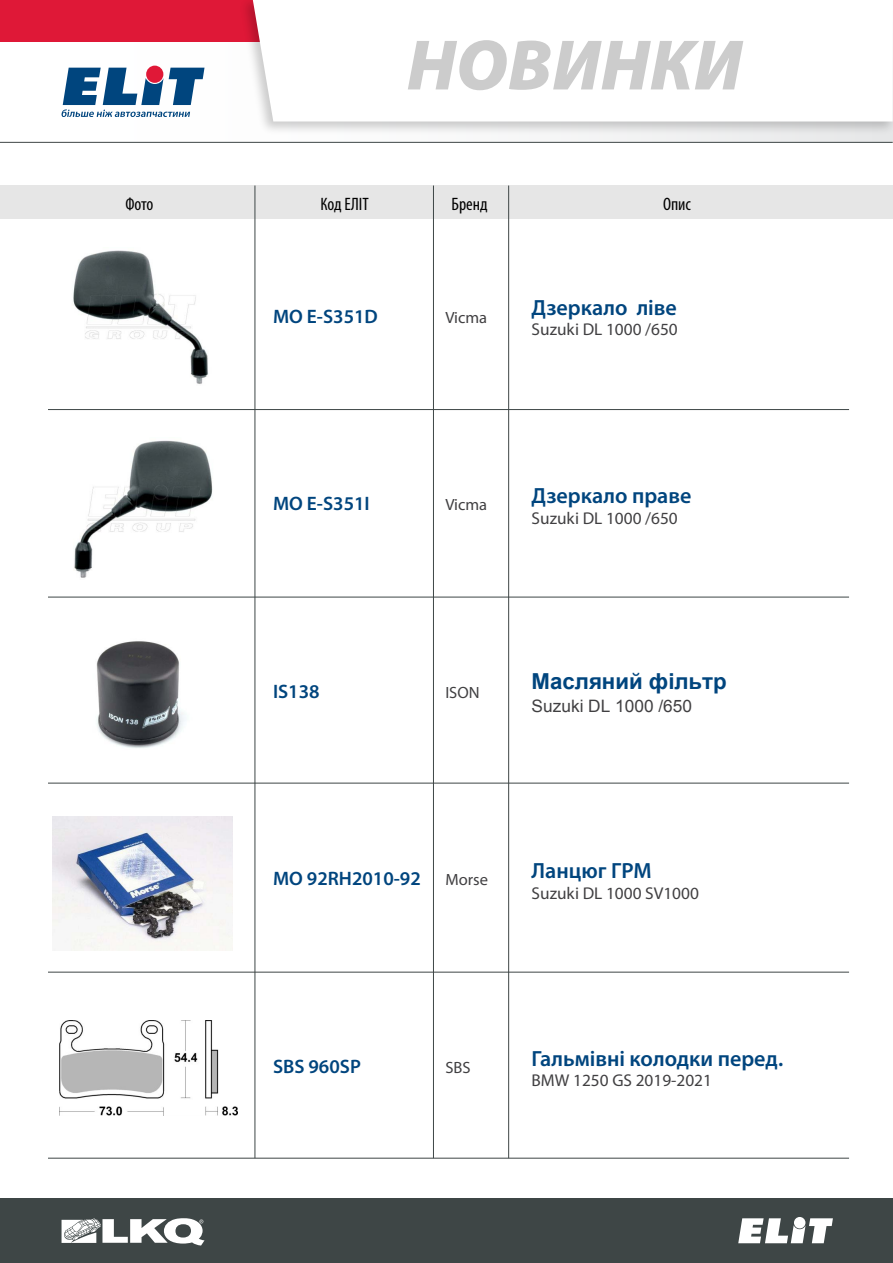
<style>
.page{position:relative;width:893px;height:1263px;background:#fff}
.page>*{position:absolute;margin:0;border:0;box-sizing:border-box;transform-origin:0 0}
.t1{font:italic 900 72px "Myriad Pro";color:#ccc}
.t2{font:600 22.05px "Myriad Pro";color:#00457e}
.t3{font:700 22.05px "Arial";color:#00457e}
.t4{font:600 19.5px "Myriad Pro";color:#00457e}
.t5{font:condensed 18px "Myriad Pro";color:#000}
.t6{font:17.1px "Myriad Pro";color:#414042}
.t7{font:17.1px "Arial";color:#414042}
.t8{font:16.35px "Myriad Pro";color:#414042}
</style>
<div class="page">
<div style="left:0;top:1199px;width:893px;height:64px;background:#3e4646"></div>
<div style="left:0;top:0;width:386px;height:42px;background:#df1837"></div>
<img style="left:245px;top:0;width:648px;height:139px">
<svg style="left:253px;top:0;width:640px;height:122px"></svg>
<hr style="left:0;top:142px;width:893px;height:1px;background:#3e4646">
<div style="left:146px;top:66px;width:17px;height:17px;background:#e01837;border-radius:50%"></div>
<svg style="left:61px;top:68px;width:144px;height:49px"></svg>
<svg style="left:738px;top:1218px;width:95px;height:25px"></svg>
<svg style="left:62px;top:1218px;width:143px;height:27px"></svg>
<div style="left:0;top:186px;width:893px;height:33px;background:#e6e6e6"></div>
<hr style="left:48px;top:597px;width:801px;height:1px;background:#3e4646">
<hr style="left:48px;top:783px;width:801px;height:1px;background:#3e4646">
<hr style="left:48px;top:972px;width:801px;height:1px;background:#3e4646">
<hr style="left:48px;top:409px;width:801px;height:1px;background:#3e4646">
<hr style="left:48px;top:1158px;width:801px;height:1px;background:#3e4646">
<hr style="left:433px;top:186px;width:1px;height:972px;background:#3e4646">
<hr style="left:255px;top:186px;width:1px;height:972px;background:#3e4646">
<hr style="left:508px;top:186px;width:1px;height:972px;background:#3e4646">
<img style="left:73px;top:250px;width:136px;height:134px">
<img style="left:74px;top:440px;width:139px;height:138px">
<img style="left:96px;top:641px;width:89px;height:107px">
<img style="left:52px;top:817px;width:181px;height:134px">
<img style="left:60px;top:1020px;width:178px;height:96px">
<h1 class="t1" style="left:407px;top:25px;width:337px">НОВИНКИ</h1>
<p class="t5" style="left:125px;top:194px;width:30px">Фото</p>
<p class="t5" style="left:320px;top:194px;width:50px">Код ЕЛІТ</p>
<p class="t5" style="left:452px;top:194px;width:38px">Бренд</p>
<p class="t5" style="left:663px;top:194px;width:29px">Опис</p>
<p class="t4" style="left:273px;top:305px;width:106px">MO E-S351D</p>
<p class="t8" style="left:445px;top:307px;width:43px">Vicma</p>
<p class="t2" style="left:532px;top:295px;width:147px">Дзеркало ліве</p>
<p class="t6" style="left:532px;top:319px;width:148px">Suzuki DL 1000 /650</p>
<p class="t4" style="left:273px;top:493px;width:98px">MO E-S351I</p>
<p class="t4" style="left:273px;top:680px;width:48px">IS138</p>
<p class="t8" style="left:445px;top:494px;width:43px">Vicma</p>
<p class="t2" style="left:532px;top:483px;width:161px">Дзеркало праве</p>
<p class="t6" style="left:532px;top:507px;width:148px">Suzuki DL 1000 /650</p>
<p class="t8" style="left:445px;top:682px;width:36px">ISON</p>
<p class="t3" style="left:532px;top:669px;width:197px">Масляний фільтр</p>
<p class="t7" style="left:532px;top:696px;width:162px">Suzuki DL 1000 /650</p>
<p class="t4" style="left:273px;top:868px;width:149px">MO 92RH2010-92</p>
<p class="t8" style="left:445px;top:869px;width:44px">Morse</p>
<p class="t2" style="left:532px;top:859px;width:121px">Ланцюг ГРМ</p>
<p class="t6" style="left:532px;top:883px;width:169px">Suzuki DL 1000 SV1000</p>
<p class="t4" style="left:273px;top:1055px;width:89px">SBS 960SP</p>
<p class="t8" style="left:445px;top:1057px;width:27px">SBS</p>
<p class="t2" style="left:532px;top:1046px;width:253px">Гальмівні колодки перед.</p>
<p class="t6" style="left:532px;top:1070px;width:182px">BMW 1250 GS 2019-2021</p>
</div>
